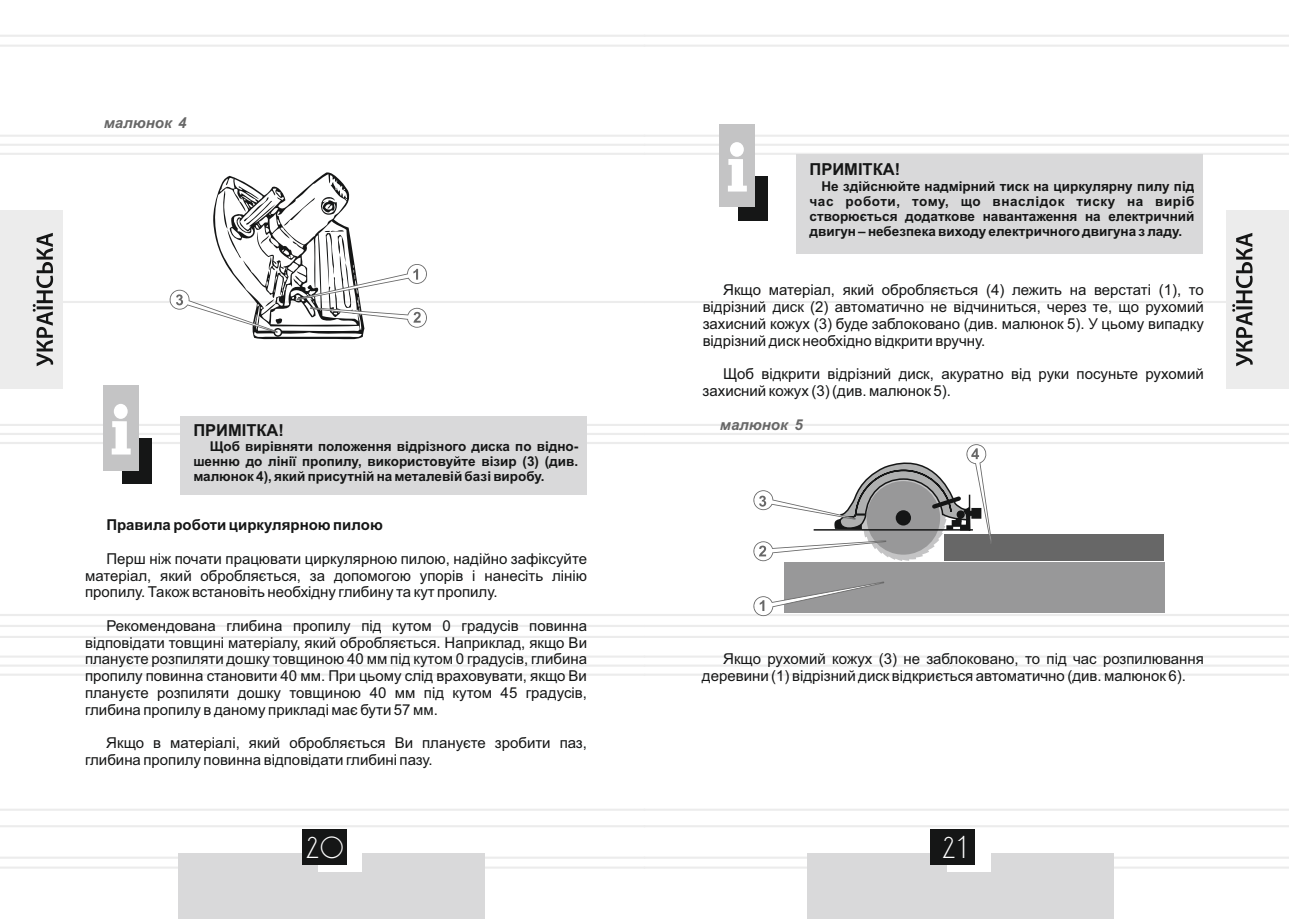
<style>
.page{position:relative;width:1289px;height:919px;background:#fff}
.page>*{position:absolute;margin:0;border:0;box-sizing:border-box;transform-origin:0 0}
.t1{font:26.25px "DS Standart Cyr";color:#fff}
.t2{font:700 16.5px "Arial";color:#151616}
.t3{font:15px/16.8px "Arial";color:#151616;text-align:justify}
.t4{font:700 15px "Arial";color:#151616}
.t5{font:italic 700 15px "Arial";color:#676767}
.t6{font:700 13.5px/15.1px "Arial";color:#151616;text-align:justify}
</style>
<div class="page">
<hr style="left:644px;top:135px;width:644px;height:2px;background:#ececec">
<hr style="left:644px;top:614px;width:644px;height:2px;background:#ececec">
<hr style="left:644px;top:635px;width:644px;height:3px;background:#ececec">
<hr style="left:644px;top:655px;width:644px;height:2px;background:#ececec">
<hr style="left:644px;top:673px;width:644px;height:2px;background:#ececec">
<hr style="left:644px;top:856px;width:644px;height:2px;background:#ececec">
<hr style="left:644px;top:866px;width:644px;height:2px;background:#ececec">
<hr style="left:644px;top:35px;width:644px;height:2px;background:#ececec">
<hr style="left:644px;top:45px;width:644px;height:2px;background:#ececec">
<hr style="left:644px;top:808px;width:644px;height:2px;background:#ececec">
<hr style="left:644px;top:825px;width:644px;height:2px;background:#ececec">
<hr style="left:0;top:135px;width:644px;height:2px;background:#ececec">
<hr style="left:0;top:614px;width:644px;height:2px;background:#ececec">
<hr style="left:0;top:625px;width:1288px;height:2px;background:#ececec">
<hr style="left:0;top:635px;width:644px;height:3px;background:#ececec">
<hr style="left:0;top:655px;width:644px;height:2px;background:#ececec">
<hr style="left:0;top:664px;width:1288px;height:3px;background:#f1f1f1">
<hr style="left:0;top:673px;width:644px;height:2px;background:#ececec">
<hr style="left:0;top:856px;width:644px;height:2px;background:#ececec">
<hr style="left:0;top:866px;width:644px;height:2px;background:#ececec">
<hr style="left:0;top:35px;width:644px;height:2px;background:#ececec">
<hr style="left:0;top:45px;width:644px;height:2px;background:#ececec">
<hr style="left:0;top:808px;width:644px;height:2px;background:#ececec">
<hr style="left:0;top:825px;width:644px;height:2px;background:#ececec">
<div style="left:178px;top:853px;width:307px;height:65px;background:#d9d9da"></div>
<div style="left:318px;top:832px;width:44px;height:39px;background:#fff"></div>
<div style="left:301px;top:829px;width:45px;height:36px;background:#151616"></div>
<div style="left:0;top:210px;width:62px;height:179px;background:#ececec"></div>
<div style="left:807px;top:853px;width:306px;height:65px;background:#d9d9da"></div>
<div style="left:946px;top:832px;width:44px;height:39px;background:#fff"></div>
<div style="left:930px;top:829px;width:45px;height:36px;background:#151616"></div>
<div style="left:1226px;top:210px;width:62px;height:179px;background:#ececec"></div>
<div style="left:103px;top:385px;width:36px;height:85px;background:#c4c4c5"></div>
<div style="left:719px;top:124px;width:35px;height:83px;background:#c4c4c5"></div>
<svg style="left:0;top:142px;width:1288px;height:224px"></svg>
<div style="left:783px;top:561px;width:381px;height:51px;background:#989899"></div>
<svg style="left:753px;top:581px;width:131px;height:35px"></svg>
<svg style="left:0;top:404px;width:1288px;height:157px"></svg>
<p class="t5" style="left:104px;top:117px;width:84px">малюнок 4</p>
<p class="t2" style="left:193px;top:423px;width:92px">ПРИМІТКА!</p>
<p class="t6" style="left:193px;top:440px;width:386px;text-indent:16px">Щоб вирівняти положення відрізного диска по відно&shy;шенню до лінії пропилу, використовуйте візир (3) (див. малюнок 4), який присутній на металевій базі виробу.</p>
<p class="t4" style="left:106px;top:519px;width:278px">Правила роботи циркулярною пилою</p>
<p class="t3" style="left:85px;top:551px;width:503px;text-indent:21px">Перш ніж почати працювати циркулярною пилою, надійно зафіксуйте матеріал, який обробляється, за допомогою упорів і нанесіть лінію пропилу. Також встановіть необхідну глибину та кут пропилу.</p>
<p class="t3" style="left:85px;top:618px;width:503px;text-indent:21px">Рекомендована глибина пропилу під кутом 0 градусів повинна відповідати товщині матеріалу, який обробляється. Наприклад, якщо Ви плануєте розпиляти дошку товщиною 40 мм під кутом 0 градусів, глибина пропилу повинна становити 40 мм. При цьому слід враховувати, якщо Ви плануєте розпиляти дошку товщиною 40 мм під кутом 45 градусів, глибина пропилу в даному прикладі має бути 57 мм.</p>
<p class="t3" style="left:85px;top:735px;width:503px;text-indent:21px">Якщо в матеріалі, який обробляється Ви плануєте зробити паз, глибина пропилу повинна відповідати глибині пазу.</p>
<p class="t2" style="left:809px;top:163px;width:92px">ПРИМІТКА!</p>
<p class="t6" style="left:809px;top:180px;width:386px;text-indent:12px">Не здійснюйте надмірний тиск на циркулярну пилу під час роботи, тому, що внаслідок тиску на виріб створюється додаткове навантаження на електричний двигун – небезпека виходу електричного двигуна з ладу.</p>
<p class="t3" style="left:702px;top:283px;width:502px;text-indent:21px">Якщо матеріал, який обробляється (4) лежить на верстаті (1), то відрізний диск (2) автоматично не відчиниться, через те, що рухомий захисний кожух (3) буде заблоковано (див. малюнок 5). У цьому випадку відрізний диск необхідно відкрити вручну.</p>
<p class="t3" style="left:702px;top:367px;width:502px;text-indent:21px">Щоб відкрити відрізний диск, акуратно від руки посуньте рухомий захисний кожух (3) (див. малюнок 5).</p>
<p class="t5" style="left:720px;top:418px;width:84px">малюнок 5</p>
<p class="t3" style="left:702px;top:652px;width:503px;text-indent:21px">Якщо рухомий кожух (3) не заблоковано, то під час розпилювання деревини (1) відрізний диск відкриється автоматично (див. малюнок 6).</p>
<h1 class="t1" style="left:306px;top:836px;width:38px">20</h1>
<h1 class="t1" style="left:942px;top:836px;width:24px">21</h1>
</div>
